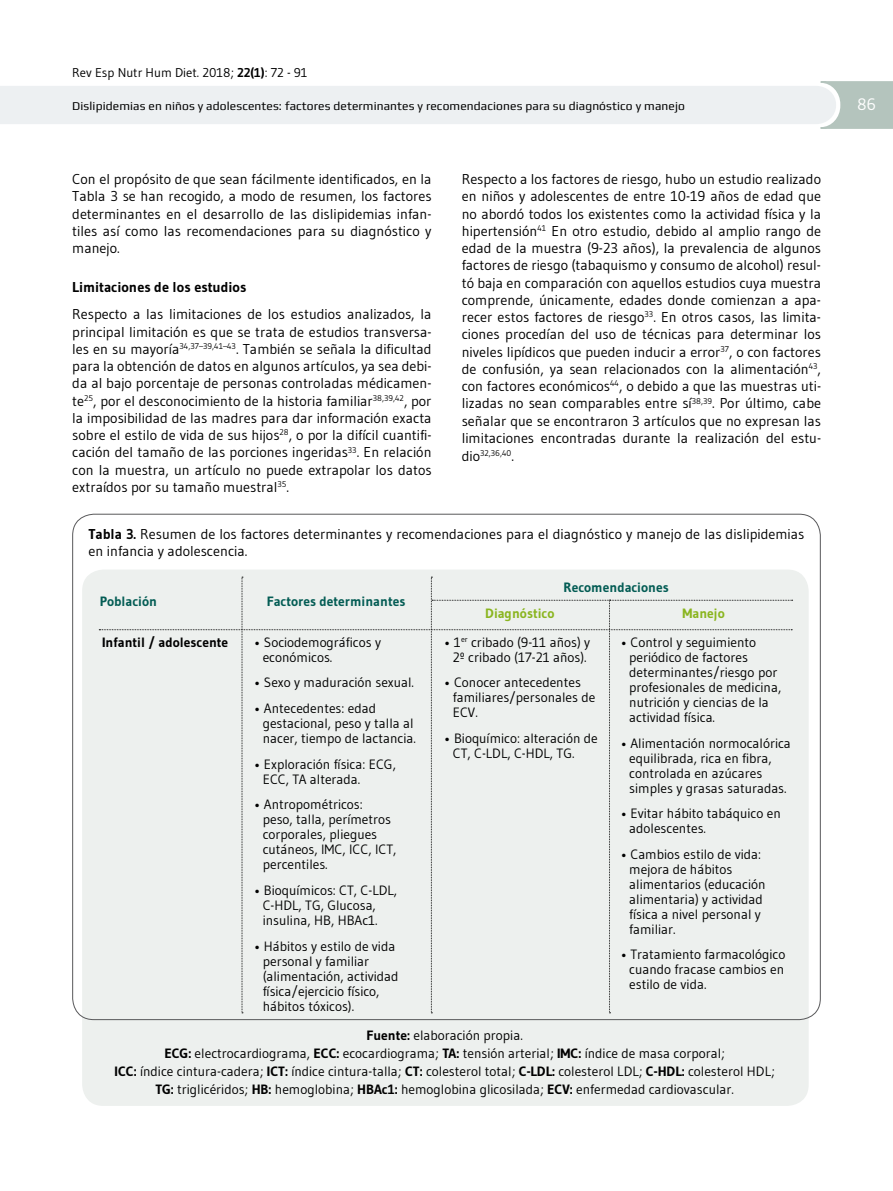
<style>
.page{position:relative;width:893px;height:1191px;background:#fff}
.page>*{position:absolute;margin:0;border:0;box-sizing:border-box;transform-origin:0 0}
.t1{font:16.5px "Gudea";color:#fff}
.t2{font:14.25px/17.2px "Gudea";color:#000;text-align:justify}
.t3{font:700 14.25px "Gudea";color:#000}
.t4{font:13.5px/15px "Gudea";color:#000}
.t5{font:700 13.5px "Gudea";color:#035c54}
.t6{font:700 13.5px "Gudea";color:#000}
.t7{font:700 13.5px "Gudea";color:#8ab51f}
.t8{font:12.75px "Gudea";color:#000}
.t9{font:12px "Play";letter-spacing:.01em;color:#000}
.t10{font:8.25px "Gudea";color:#000}
.s1{font-weight:700}
.s2{font-size:14.25px}
</style>
<div class="page">
<svg style="left:0;top:81px;width:893px;height:48px"></svg>
<div style="left:82px;top:569px;width:727px;height:537px;background:#edf0ee;border-radius:21px"></div>
<svg style="left:99px;top:577px;width:694px;height:436px"></svg>
<p class="t8" style="left:72px;top:65px;width:237px">Rev Esp Nutr Hum Diet. 2018; <span class="s1">22(1)</span>: 72 - 91</p>
<p class="t9" style="left:72px;top:98px;width:614px">Dislipidemias en niños y adolescentes: factores determinantes y recomendaciones para su diagnóstico y manejo</p>
<p class="t1" style="left:857px;top:94px;width:20px">86</p>
<p class="t2" style="left:72px;top:170px;width:361px">Con el propósito de que sean fácilmente identificados, en la Tabla 3 se han recogido, a modo de resumen, los factores determinantes en el desarrollo de las dislipidemias infan&shy;tiles así como las recomendaciones para su diagnóstico y manejo.</p>
<p class="t3" style="left:72px;top:278px;width:176px">Limitaciones de los estudios</p>
<p class="t2" style="left:72px;top:305px;width:361px">Respecto a las limitaciones de los estudios analizados, la principal limitación es que se trata de estudios transversa&shy;les en su mayoría<sup>34,37–39,41–43</sup>. También se señala la dificultad para la obtención de datos en algunos artículos, ya sea debi&shy;da al bajo porcentaje de personas controladas médicamen&shy;te<sup>25</sup>, por el desconocimiento de la historia familiar<sup>38,39,42</sup>, por la imposibilidad de las madres para dar información exacta sobre el estilo de vida de sus hijos<sup>28</sup>, o por la difícil cuantifi&shy;cación del tamaño de las porciones ingeridas<sup>33</sup>. En relación con la muestra, un artículo no puede extrapolar los datos extraídos por su tamaño muestral<sup>35</sup>.</p>
<p class="t2" style="left:462px;top:170px;width:361px">Respecto a los factores de riesgo, hubo un estudio realizado en niños y adolescentes de entre 10-19 años de edad que no abordó todos los existentes como la actividad física y la hipertensión<sup>41</sup> En otro estudio, debido al amplio rango de edad de la muestra (9-23 años), la prevalencia de algunos factores de riesgo (tabaquismo y consumo de alcohol) resul&shy;tó baja en comparación con aquellos estudios cuya muestra comprende, únicamente, edades donde comienzan a apa&shy;recer estos factores de riesgo<sup>33</sup>. En otros casos, las limita&shy;ciones procedían del uso de técnicas para determinar los niveles lipídicos que pueden inducir a error<sup>37</sup>, o con factores de confusión, ya sean relacionados con la alimentación<sup>43</sup>, con factores económicos<sup>44</sup>, o debido a que las muestras uti&shy;lizadas no sean comparables entre sí<sup>38,39</sup>. Por último, cabe señalar que se encontraron 3 artículos que no expresan las limitaciones encontradas durante la realización del estu-</p>
<p class="t10" style="left:462px;top:448px;width:54px"><span class="s2">dio</span>32,36,40<span class="s2">.</span></p>
<p class="t2" style="left:88px;top:525px;width:717px"><span class="s1">Tabla 3.</span> Resumen de los factores determinantes y recomendaciones para el diagnóstico y manejo de las dislipidemias en infancia y adolescencia.</p>
<p class="t5" style="left:100px;top:593px;width:59px">Población</p>
<p class="t5" style="left:267px;top:593px;width:140px">Factores determinantes</p>
<p class="t7" style="left:485px;top:605px;width:71px">Diagnóstico</p>
<p class="t7" style="left:683px;top:605px;width:44px">Manejo</p>
<p class="t6" style="left:102px;top:633px;width:128px">Infantil / adolescente</p>
<p class="t4" style="left:263px;top:634px;width:120px;text-indent:-9px">• Sociodemográficos y económicos.</p>
<p class="t4" style="left:254px;top:675px;width:161px">• Sexo y maduración sexual.</p>
<p class="t4" style="left:263px;top:700px;width:155px;text-indent:-9px">• Antecedentes: edad gestacional, peso y talla al nacer, tiempo de lactancia.</p>
<p class="t4" style="left:263px;top:756px;width:135px;text-indent:-9px">• Exploración física: ECG,<br>ECC, TA alterada.</p>
<p class="t4" style="left:263px;top:797px;width:135px;text-indent:-9px">• Antropométricos:<br>peso, talla, perímetros corporales, pliegues cutáneos, IMC, ICC, ICT, percentiles.</p>
<p class="t4" style="left:263px;top:882px;width:136px;text-indent:-9px">• Bioquímicos: CT, C-LDL,<br>C-HDL, TG, Glucosa, insulina, HB, HBAc1.</p>
<p class="t4" style="left:263px;top:938px;width:137px;text-indent:-9px">• Hábitos y estilo de vida personal y familiar (alimentación, actividad física/ejercicio físico, hábitos tóxicos).</p>
<p class="t5" style="left:564px;top:579px;width:107px">Recomendaciones</p>
<p class="t4" style="left:444px;top:634px;width:147px;text-align:center">• 1<sup>er</sup> cribado (9-11 años) y<br>2º cribado (17-21 años).</p>
<p class="t4" style="left:453px;top:675px;width:144px;text-indent:-9px">• Conocer antecedentes familiares/personales de<br>ECV.</p>
<p class="t4" style="left:453px;top:730px;width:146px;text-indent:-9px">• Bioquímico: alteración de<br>CT, C-LDL, C-HDL, TG.</p>
<p class="t4" style="left:629px;top:634px;width:154px;text-indent:-9px">• Control y seguimiento periódico de factores determinantes/riesgo por profesionales de medicina, nutrición y ciencias de la actividad física.</p>
<p class="t4" style="left:629px;top:735px;width:163px;text-indent:-9px">• Alimentación normocalórica equilibrada, rica en fibra, controlada en azúcares simples y grasas saturadas.</p>
<p class="t4" style="left:629px;top:805px;width:153px;text-indent:-9px">• Evitar hábito tabáquico en adolescentes.</p>
<p class="t4" style="left:629px;top:846px;width:138px;text-indent:-9px">• Cambios estilo de vida: mejora de hábitos alimentarios (educación alimentaria) y actividad física a nivel personal y familiar.</p>
<p class="t4" style="left:629px;top:947px;width:158px;text-align:justify;text-indent:-9px">• Tratamiento farmacológico cuando fracase cambios en estilo de vida.</p>
<p class="t4" style="left:115px;top:1026px;width:662px;line-height:18px;text-align:center"><span class="s1">Fuente:</span> elaboración propia.<br><span class="s1">ECG:</span> electrocardiograma, <span class="s1">ECC:</span> ecocardiograma; <span class="s1">TA:</span> tensión arterial; <span class="s1">IMC:</span> índice de masa corporal;<br><span class="s1">ICC:</span> índice cintura-cadera; <span class="s1">ICT:</span> índice cintura-talla; <span class="s1">CT:</span> colesterol total; <span class="s1">C-LDL:</span> colesterol LDL; <span class="s1">C-HDL:</span> colesterol HDL; <span class="s1">TG:</span> triglicéridos; <span class="s1">HB:</span> hemoglobina; <span class="s1">HBAc1:</span> hemoglobina glicosilada; <span class="s1">ECV:</span> enfermedad cardiovascular.</p>
</div>
